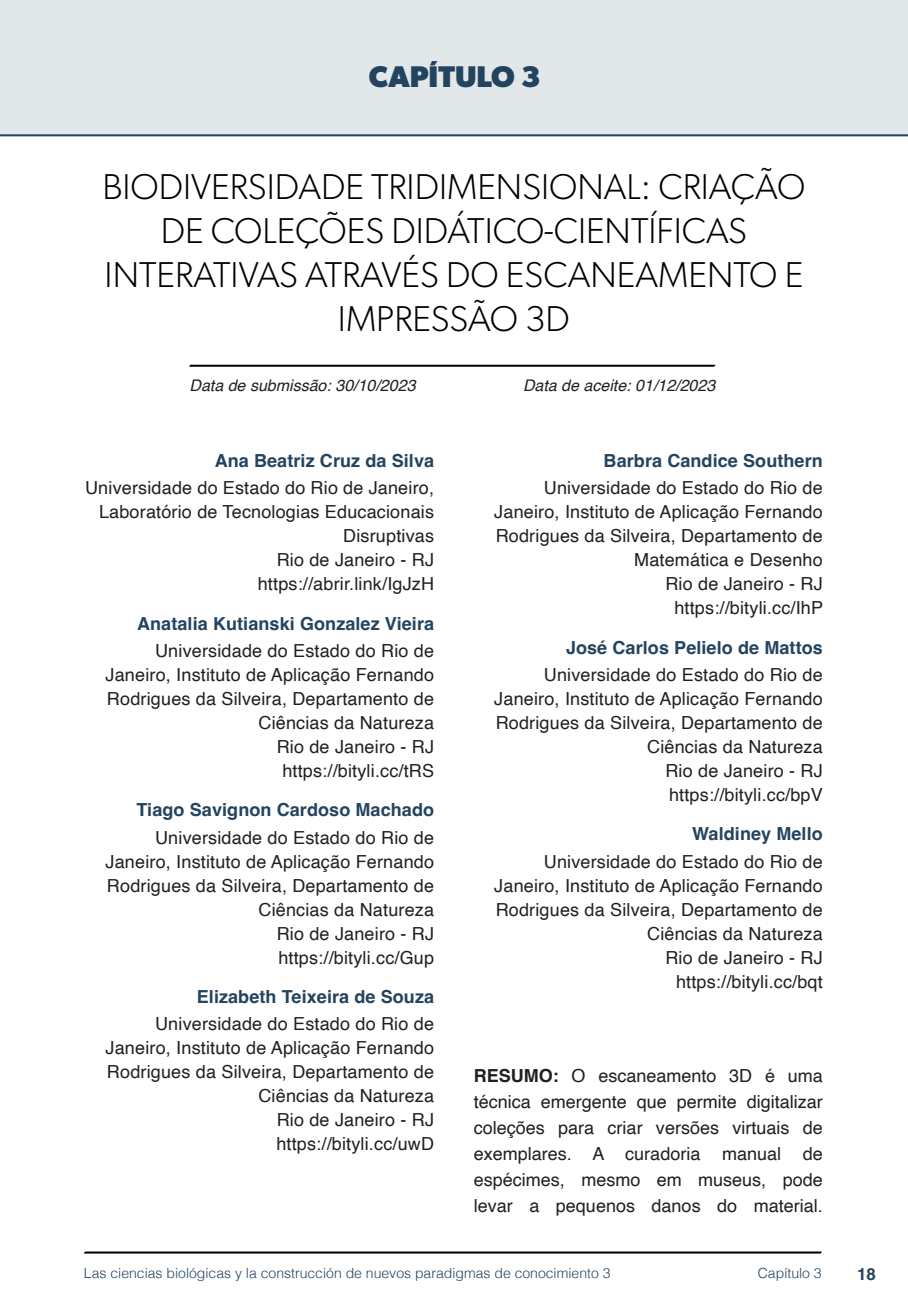
<style>
.page{position:relative;width:908px;height:1304px;background:#fff}
.page>*{position:absolute;margin:0;border:0;box-sizing:border-box;transform-origin:0 0}
.t1{font:300 36px/44px "Gibson";color:#000;text-align:center}
.t2{font:700 30px "Gibson";color:#23445f}
.t3{font:18px/24px "Helvetica";letter-spacing:.01em;color:#231f20;text-align:right}
.t4{font:700 18px "Helvetica";letter-spacing:.005em;color:#23445f}
.t5{font:700 16.8px "Helvetica";color:#23445f}
.t6{font:italic 16px "Helvetica";color:#231f20}
.t7{font:300 14px "Helvetica";color:#23445f}
.s1{font-weight:700}
</style>
<div class="page">
<svg style="left:84px;top:1251px;width:737px;height:3px;background:#515151"></svg>
<svg style="left:189px;top:364px;width:526px;height:3px;background:#4f4f4f"></svg>
<div style="left:0;top:0;width:907px;height:136px;background:#e2e7e9"></div>
<div style="left:44px;top:72px;width:68px;height:61px;background:#e2e7e9"></div>
<h2 class="t2" style="left:369px;top:58px;width:173px">CAPÍTULO 3</h2>
<h1 class="t1" style="left:102px;top:164px;width:704px">BIODIVERSIDADE TRIDIMENSIONAL: CRIAÇÃO<br>DE COLEÇÕES DIDÁTICO-CIENTÍFICAS<br>INTERATIVAS ATRAVÉS DO ESCANEAMENTO E<br>IMPRESSÃO 3D</h1>
<p class="t6" style="left:189px;top:373px;width:227px">Data de submissão: 30/10/2023</p>
<p class="t6" style="left:523px;top:373px;width:194px">Data de aceite: 01/12/2023</p>
<p class="t4" style="left:214px;top:450px;width:221px">Ana Beatriz Cruz da Silva</p>
<p class="t3" style="left:85px;top:477px;width:350px">Universidade do Estado do Rio de Janeiro,<br>Laboratório de Tecnologias Educacionais<br>Disruptivas<br>Rio de Janeiro - RJ<br>https://abrir.link/IgJzH</p>
<p class="t4" style="left:137px;top:612px;width:298px">Anatalia Kutianski Gonzalez Vieira</p>
<p class="t3" style="left:105px;top:639px;width:330px">Universidade do Estado do Rio de<br>Janeiro, Instituto de Aplicação Fernando<br>Rodrigues da Silveira, Departamento de<br>Ciências da Natureza<br>Rio de Janeiro - RJ<br>https://bityli.cc/tRS</p>
<p class="t4" style="left:136px;top:799px;width:299px">Tiago Savignon Cardoso Machado</p>
<p class="t3" style="left:105px;top:826px;width:330px">Universidade do Estado do Rio de<br>Janeiro, Instituto de Aplicação Fernando<br>Rodrigues da Silveira, Departamento de<br>Ciências da Natureza<br>Rio de Janeiro - RJ<br>https://bityli.cc/Gup</p>
<p class="t4" style="left:197px;top:986px;width:239px">Elizabeth Teixeira de Souza</p>
<p class="t3" style="left:105px;top:1013px;width:330px">Universidade do Estado do Rio de<br>Janeiro, Instituto de Aplicação Fernando<br>Rodrigues da Silveira, Departamento de<br>Ciências da Natureza<br>Rio de Janeiro - RJ<br>https://bityli.cc/uwD</p>
<p class="t4" style="left:603px;top:450px;width:221px">Barbra Candice Southern</p>
<p class="t3" style="left:494px;top:476px;width:330px">Universidade do Estado do Rio de<br>Janeiro, Instituto de Aplicação Fernando<br>Rodrigues da Silveira, Departamento de<br>Matemática e Desenho<br>Rio de Janeiro - RJ<br>https://bityli.cc/IhP</p>
<p class="t4" style="left:565px;top:636px;width:258px">José Carlos Pelielo de Mattos</p>
<p class="t3" style="left:494px;top:663px;width:330px">Universidade do Estado do Rio de<br>Janeiro, Instituto de Aplicação Fernando<br>Rodrigues da Silveira, Departamento de<br>Ciências da Natureza<br>Rio de Janeiro - RJ<br>https://bityli.cc/bpV</p>
<p class="t4" style="left:691px;top:823px;width:132px">Waldiney Mello</p>
<p class="t3" style="left:494px;top:850px;width:330px">Universidade do Estado do Rio de<br>Janeiro, Instituto de Aplicação Fernando<br>Rodrigues da Silveira, Departamento de<br>Ciências da Natureza<br>Rio de Janeiro - RJ<br>https://bityli.cc/bqt</p>
<p class="t3" style="left:473px;top:1063px;width:350px;line-height:26px;text-align:justify"><span class="s1">RESUMO:</span> O escaneamento 3D é uma técnica emergente que permite digitalizar coleções para criar versões virtuais de exemplares. A curadoria manual de espécimes, mesmo em museus, pode levar a pequenos danos do material.</p>
<p class="t7" style="left:84px;top:1261px;width:527px">Las ciencias biológicas y la construcción de nuevos paradigmas de conocimiento 3</p>
<p class="t7" style="left:757px;top:1261px;width:65px">Capítulo 3</p>
<p class="t5" style="left:856px;top:1264px;width:20px">18</p>
</div>
